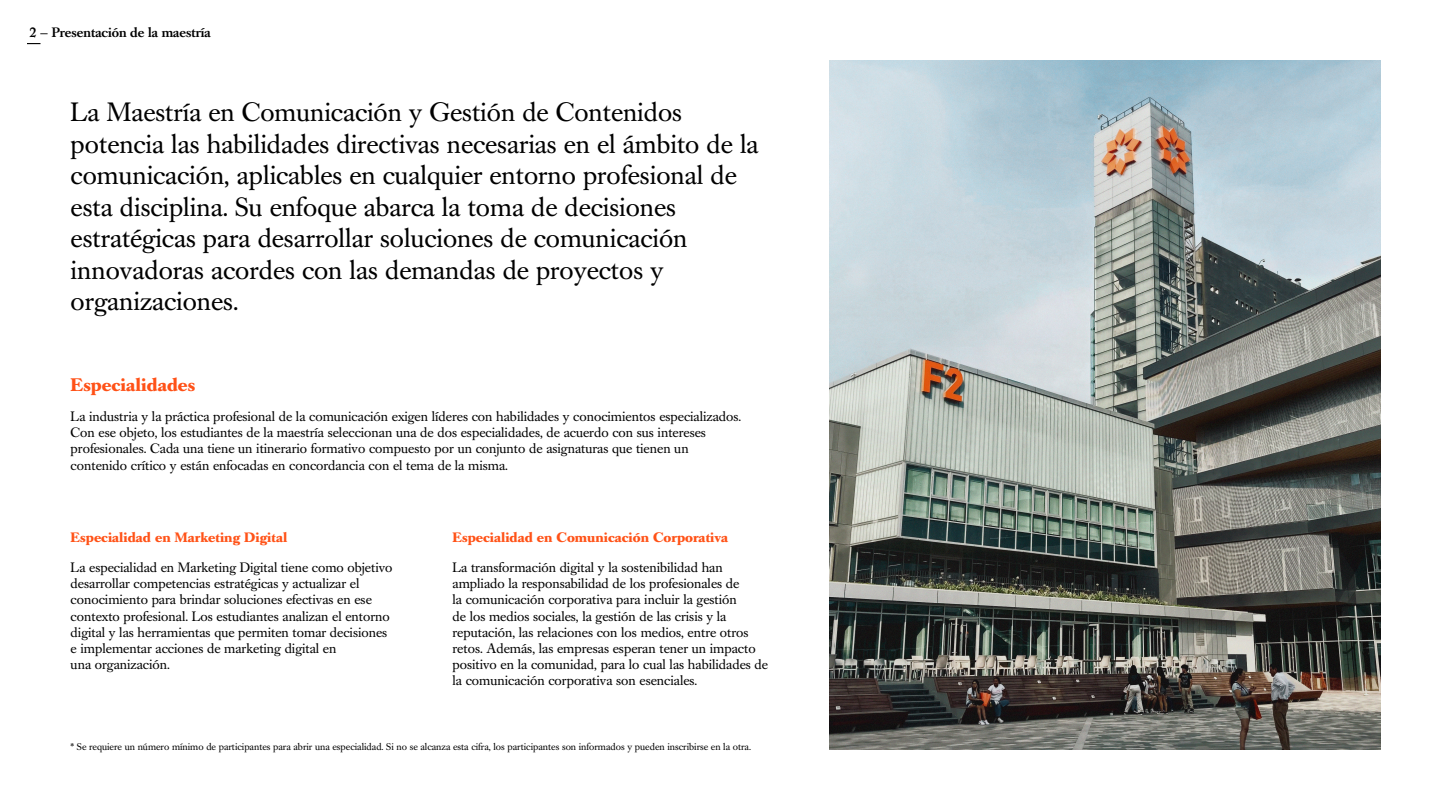
<style>
.page{position:relative;width:1440px;height:810px;background:#fff}
.page>*{position:absolute;margin:0;border:0;box-sizing:border-box;transform-origin:0 0}
.t1{font:26.25px/31.5px "Caslon Book BE";color:#000}
.t2{font:700 18px "Caslon Book BE";color:#ff5117}
.t3{font:13.5px/16.2px "Caslon Book BE";color:#000}
.t4{font:700 13.5px "Caslon Book BE";color:#ff5217}
.t5{font:500 13.5px "Caslon Book BE";color:#000}
.t6{font:9.75px "Caslon Book BE";color:#000}
</style>
<div class="page">
<img style="left:829px;top:61px;width:552px;height:688px">
<svg style="left:27px;top:43px;width:13px;height:1px"></svg>
<p class="t5" style="left:30px;top:25px;width:182px">2 — Presentación de la maestría</p>
<p class="t1" style="left:71px;top:97px;width:689px">La Maestría en Comunicación y Gestión de Contenidos potencia las habilidades directivas necesarias en el ámbito de la comunicación, aplicables en cualquier entorno profesional de esta disciplina. Su enfoque abarca la toma de decisiones estratégicas para desarrollar soluciones de comunicación innovadoras acordes con las demandas de proyectos y organizaciones.</p>
<h2 class="t2" style="left:71px;top:374px;width:126px">Especialidades</h2>
<p class="t3" style="left:71px;top:409px;width:672px">La industria y la práctica profesional de la comunicación exigen líderes con habilidades y conocimientos especializados.<br>Con ese objeto, los estudiantes de la maestría seleccionan una de dos especialidades, de acuerdo con sus intereses profesionales. Cada una tiene un itinerario formativo compuesto por un conjunto de asignaturas que tienen un contenido crítico y están enfocadas en concordancia con el tema de la misma.</p>
<p class="t4" style="left:71px;top:529px;width:218px">Especialidad en Marketing Digital</p>
<p class="t3" style="left:71px;top:560px;width:323px">La especialidad en Marketing Digital tiene como objetivo desarrollar competencias estratégicas y actualizar el conocimiento para brindar soluciones efectivas en ese contexto profesional. Los estudiantes analizan el entorno digital y las herramientas que permiten tomar decisiones e implementar acciones de marketing digital en<br>una organización.</p>
<p class="t4" style="left:453px;top:529px;width:277px">Especialidad en Comunicación Corporativa</p>
<p class="t3" style="left:453px;top:560px;width:317px">La transformación digital y la sostenibilidad han ampliado la responsabilidad de los profesionales de<br>la comunicación corporativa para incluir la gestión<br>de los medios sociales, la gestión de las crisis y la reputación, las relaciones con los medios, entre otros retos. Además, las empresas esperan tener un impacto positivo en la comunidad, para lo cual las habilidades de la comunicación corporativa son esenciales.</p>
<p class="t6" style="left:71px;top:741px;width:682px">* Se requiere un número mínimo de participantes para abrir una especialidad. Si no se alcanza esta cifra, los participantes son informados y pueden inscribirse en la otra.</p>
</div>
